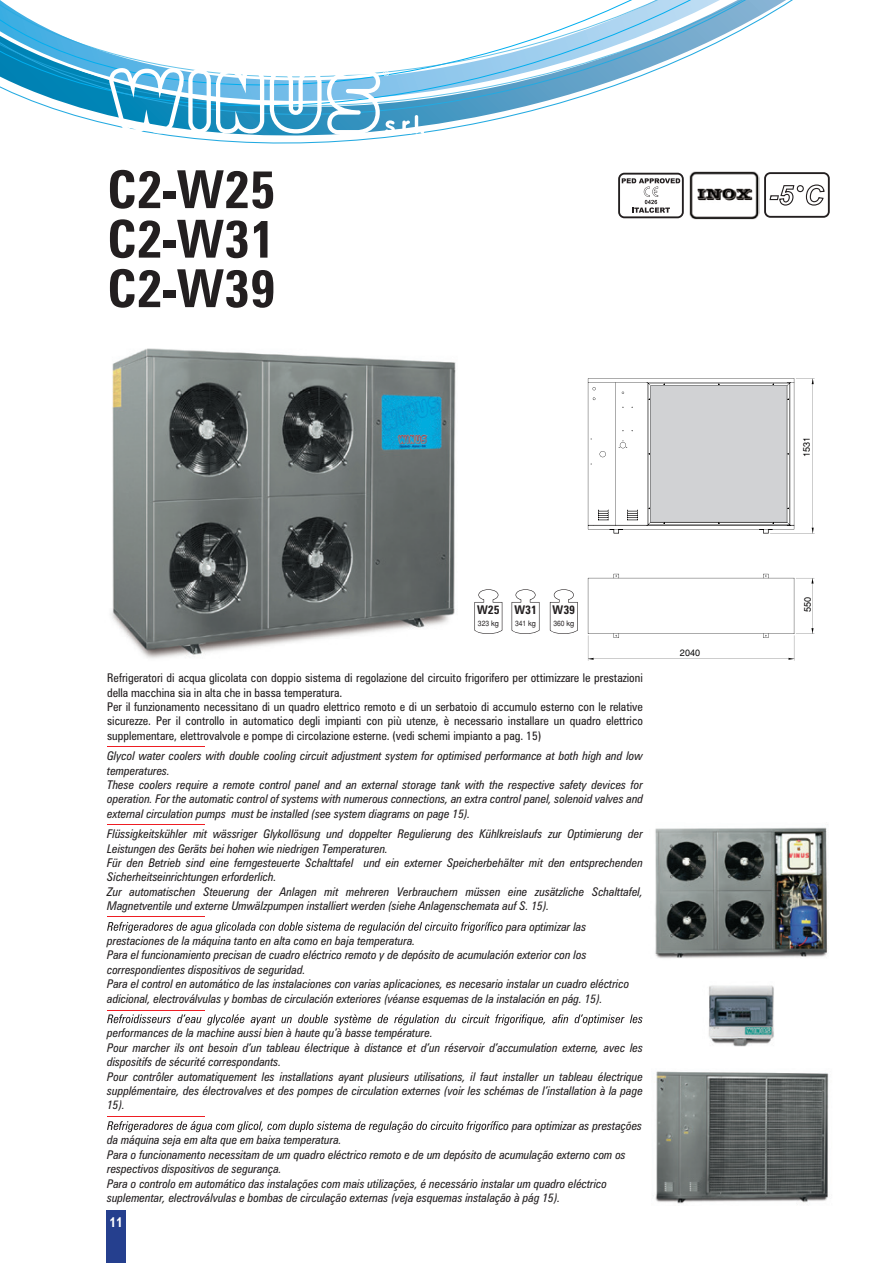
<style>
.page{position:relative;width:893px;height:1263px;background:#fff}
.page>*{position:absolute;margin:0;border:0;box-sizing:border-box;transform-origin:0 0}
.t1{font:700 condensed 52.5px/49.5px "Zurich BT";color:#231f20;text-align:justify}
.t2{font:700 condensed 13.5px "M Arial";color:#fff}
.t3{font:italic condensed 12px/14.4px "Zurich BT";color:#231f20}
.t4{font:condensed 12px/14.4px "Zurich BT";color:#231f20}
.t5{font:700 condensed 12px "Zurich BT";color:#231f20}
.t6{font:9.15px "Helvetica";color:#020100}
.t7{font:7.5px "Helvetica";color:#231f20;scale:.9 1}
</style>
<div class="page">
<svg style="left:0;top:0;width:793px;height:188px"></svg>
<svg style="left:502px;top:378px;width:313px;height:282px"></svg>
<svg style="left:588px;top:578px;width:226px;height:83px"></svg>
<svg style="left:650px;top:378px;width:165px;height:155px"></svg>
<svg style="left:109px;top:68px;width:303px;height:66px"></svg>
<hr style="left:415px;top:115px;width:3px;height:19px;background:#fff;border-radius:2px">
<svg style="left:420px;top:130px;width:4px;height:4px"></svg>
<img style="left:111px;top:348px;width:345px;height:311px">
<svg style="left:550px;top:589px;width:28px;height:45px"></svg>
<svg style="left:512px;top:589px;width:27px;height:45px"></svg>
<svg style="left:474px;top:589px;width:28px;height:45px"></svg>
<img style="left:655px;top:1071px;width:174px;height:133px">
<svg style="left:107px;top:922px;width:386px;height:11px"></svg>
<svg style="left:107px;top:1014px;width:535px;height:11px"></svg>
<svg style="left:107px;top:1121px;width:392px;height:12px"></svg>
<img style="left:708px;top:985px;width:66px;height:62px">
<hr style="left:107px;top:746px;width:98px;height:1px;background:#ee1d23">
<hr style="left:107px;top:824px;width:98px;height:1px;background:#ee1d23">
<hr style="left:107px;top:916px;width:98px;height:1px;background:#ee1d23">
<hr style="left:107px;top:1010px;width:98px;height:1px;background:#ee1d23">
<hr style="left:107px;top:1116px;width:98px;height:1px;background:#ee1d23">
<svg style="left:618px;top:173px;width:66px;height:45px"></svg>
<img style="left:689px;top:170px;width:70px;height:49px">
<svg style="left:764px;top:172px;width:66px;height:46px"></svg>
<img style="left:655px;top:827px;width:173px;height:131px">
<div style="left:106px;top:1210px;width:20px;height:53px;background:#253f8e"></div>
<p class="t1" style="left:107px;top:164px;width:170px">C2-W25<br>C2-W31<br>C2-W39</p>
<p class="t5" style="left:477px;top:602px;width:24px">W25</p>
<p class="t7" style="left:478px;top:619px;width:25px">323 kg</p>
<p class="t5" style="left:514px;top:602px;width:24px">W31</p>
<p class="t7" style="left:515px;top:619px;width:25px">341 kg</p>
<p class="t5" style="left:553px;top:602px;width:24px">W39</p>
<p class="t7" style="left:553px;top:619px;width:25px">360 kg</p>
<p class="t4" style="left:107px;top:671px;width:537px">Refrigeratori di acqua glicolata con doppio sistema di regolazione del circuito frigorifero per ottimizzare le prestazioni della macchina sia in alta che in bassa temperatura.<br>Per il funzionamento necessitano di un quadro elettrico remoto e di un serbatoio di accumulo esterno con le relative sicurezze. Per il controllo in automatico degli impianti con più utenze, è necessario installare un quadro elettrico supplementare, elettrovalvole e pompe di circolazione esterne. (vedi schemi impianto a pag. 15)</p>
<p class="t3" style="left:107px;top:749px;width:537px">Glycol water coolers with double cooling circuit adjustment system for optimised performance at both high and low temperatures.<br>These coolers require a remote control panel and an external storage tank with the respective safety devices for operation. For the automatic control of systems with numerous connections, an extra control panel, solenoid valves and external circulation pumps must be installed (see system diagrams on page 15).</p>
<p class="t3" style="left:107px;top:827px;width:537px">Flüssigkeitskühler mit wässriger Glykollösung und doppelter Regulierung des Kühlkreislaufs zur Optimierung der Leistungen des Geräts bei hohen wie niedrigen Temperaturen.<br>Für den Betrieb sind eine ferngesteuerte Schalttafel und ein externer Speicherbehälter mit den entsprechenden Sicherheitseinrichtungen erforderlich.<br>Zur automatischen Steuerung der Anlagen mit mehreren Verbrauchern müssen eine zusätzliche Schalttafel, Magnetventile und externe Umwälzpumpen installiert werden (siehe Anlagenschemata auf S. 15).</p>
<p class="t3" style="left:493px;top:919px;width:95px">co para optimizar las</p>
<p class="t3" style="left:107px;top:933px;width:524px">prestaciones de la máquina tanto en alta como en baja temperatura.<br>Para el funcionamiento precisan de cuadro eléctrico remoto y de depósito de acumulación exterior con los correspondientes dispositivos de seguridad.<br>Para el control en automático de las instalaciones con varias aplicaciones, es necesario instalar un cuadro eléctrico adicional, electroválvulas y bombas de circulación exteriores (véanse esquemas de la instalación en pág. 15).</p>
<p class="t3" style="left:107px;top:1026px;width:537px">performances de la machine aussi bien à haute qu’à basse température.<br>Pour marcher ils ont besoin d’un tableau électrique à distance et d’un réservoir d’accumulation externe, avec les dispositifs de sécurité correspondants.<br>Pour contrôler automatiquement les installations ayant plusieurs utilisations, il faut installer un tableau électrique supplémentaire, des électrovalves et des pompes de circulation externes (voir les schémas de l’installation à la page 15).</p>
<p class="t3" style="left:498px;top:1118px;width:145px">co para optimizar as prestações</p>
<p class="t3" style="left:107px;top:1133px;width:520px">da máquina seja em alta que em baixa temperatura.<br>Para o funcionamento necessitam de um quadro eléctrico remoto e de um depósito de acumulação externo com os respectivos dispositivos de segurança.<br>Para o controlo em automático das instalações com mais utilizações, é necessário instalar um quadro eléctrico suplementar, electroválvulas e bombas de circulação externas (veja esquemas instalação à pág 15).</p>
<p class="t2" style="left:110px;top:1214px;width:15px">11</p>
<p class="t6" style="left:680px;top:648px;width:22px">2040</p>
<p class="t6" style="left:801px;top:457px;width:22px;rotate:-90deg">1531</p>
<p class="t6" style="left:802px;top:612px;width:17px;rotate:-90deg">550</p>
</div>
